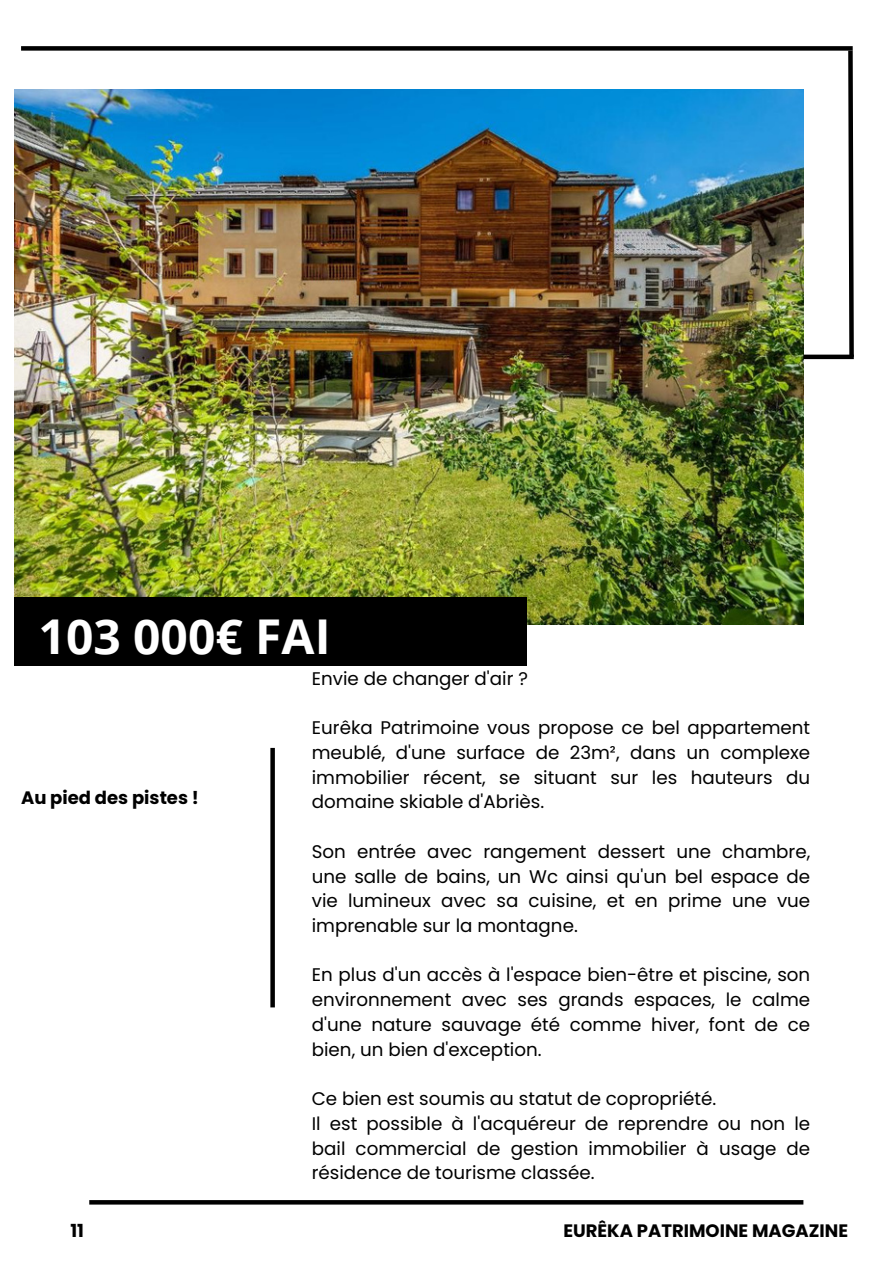
<style>
.page{position:relative;width:893px;height:1264px;background:#fff}
.page>*{position:absolute;margin:0;border:0;box-sizing:border-box;transform-origin:0 0}
.t1{font:700 48px "Open Sans";color:#fff}
.t2{font:18.3px/24.8px "Poppins";color:#000;text-align:justify}
.t3{font:700 18px "Poppins";color:#000}
</style>
<div class="page">
<img style="left:14px;top:89px;width:789px;height:535px">
<div style="left:270px;top:748px;width:5px;height:259px;background:#000"></div>
<div style="left:21px;top:46px;width:831px;height:5px;background:#000"></div>
<svg style="left:845px;top:46px;width:9px;height:314px"></svg>
<div style="left:803px;top:354px;width:50px;height:5px;background:#000"></div>
<div style="left:14px;top:597px;width:512px;height:68px;background:#000"></div>
<svg style="left:89px;top:1200px;width:714px;height:4px;background:#050505"></svg>
<p class="t1" style="left:39px;top:603px;width:293px">103 000€ FAI</p>
<p class="t3" style="left:21px;top:784px;width:179px">Au pied des pistes !</p>
<p class="t2" style="left:312px;top:665px;width:218px">Envie de changer d'air ?</p>
<p class="t2" style="left:312px;top:715px;width:500px">Eurêka Patrimoine vous propose ce bel appartement meublé, d'une surface de 23m², dans un complexe immobilier récent, se situant sur les hauteurs du domaine skiable d'Abriès.</p>
<p class="t2" style="left:312px;top:839px;width:500px">Son entrée avec rangement dessert une chambre, une salle de bains, un Wc ainsi qu'un bel espace de vie lumineux avec sa cuisine, et en prime une vue imprenable sur la montagne.</p>
<p class="t2" style="left:312px;top:962px;width:500px">En plus d'un accès à l'espace bien-être et piscine, son environnement avec ses grands espaces, le calme d'une nature sauvage été comme hiver, font de ce bien, un bien d'exception.</p>
<p class="t2" style="left:312px;top:1086px;width:406px">Ce bien est soumis au statut de copropriété.</p>
<p class="t2" style="left:312px;top:1111px;width:500px">Il est possible à l'acquéreur de reprendre ou non le bail commercial de gestion immobilier à usage de résidence de tourisme classée.</p>
<p class="t3" style="left:70px;top:1217px;width:15px">11</p>
<p class="t3" style="left:563px;top:1217px;width:286px">EURÊKA PATRIMOINE MAGAZINE</p>
</div>
